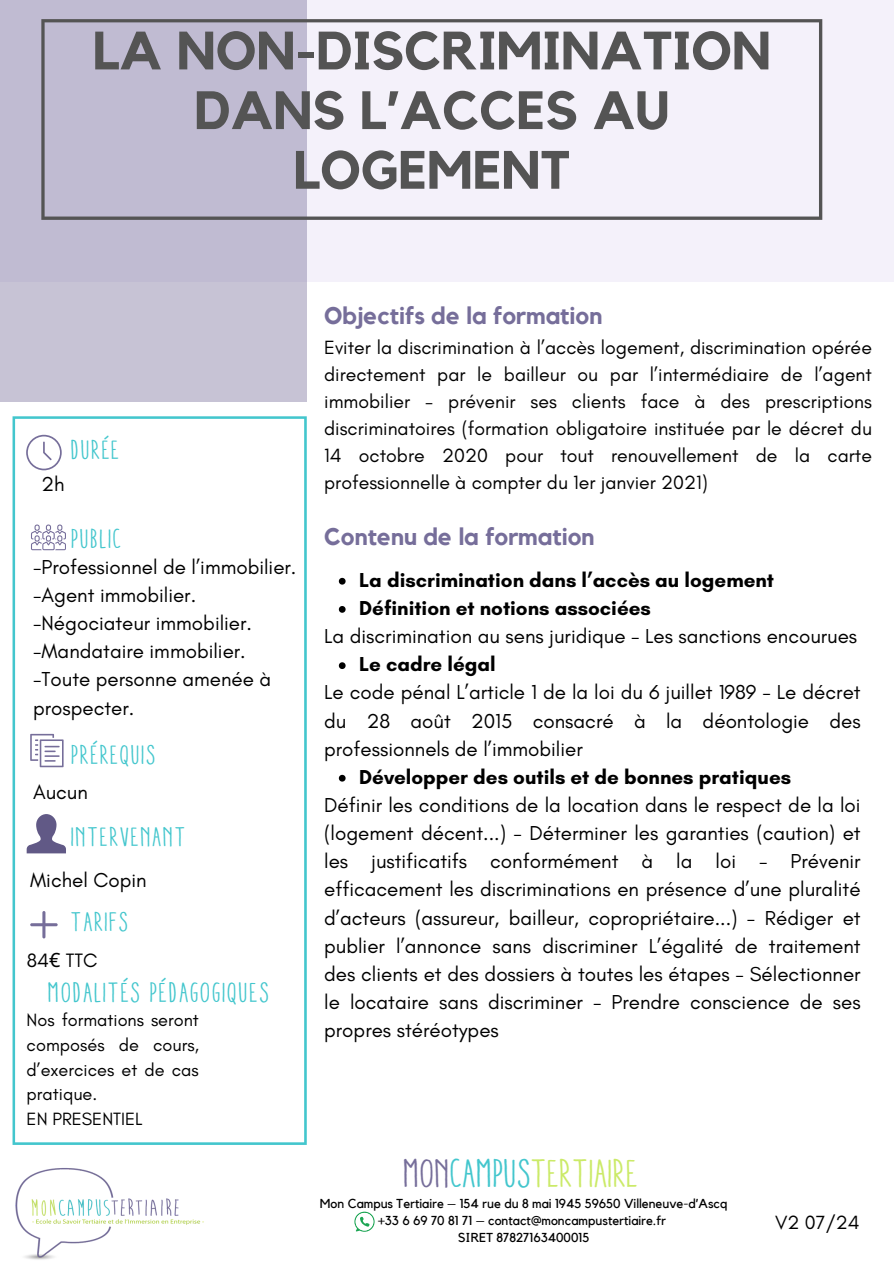
<style>
.page{position:relative;width:894px;height:1264px;background:#fff}
.page>*{position:absolute;margin:0;border:0;box-sizing:border-box;transform-origin:0 0}
.t1{font:700 53.25px/59.7px "Kollektif";color:#545454;text-align:center}
.t2{font:condensed 39.6px "Aracne";color:#cbea68}
.t3{font:condensed 27.9px "Aracne";letter-spacing:.05em;color:#43c6cd}
.t4{font:condensed 27px "Aracne";letter-spacing:.05em;color:#43c6cd}
.t5{font:700 24px "Kollektif";color:#766e9a}
.t6{font:20.55px/28.2px "Glacial Indifference";color:#000}
.t7{font:700 20.55px "Glacial Indifference";color:#000}
.t8{font:19.65px "Glacial Indifference";color:#000}
.t9{font:19.5px/27px "Glacial Indifference";color:#000;text-align:justify}
.t10{font:18.15px/24.8px "Glacial Indifference";color:#000;text-align:justify}
.t11{font:12.9px/17.2px "Kollektif";color:#000;text-align:center}
.s1{font-family:"Noto Sans"}
.s2{color:#766e9a}
.s3{color:#43c6cd}
</style>
<div class="page">
<div style="left:0;top:0;width:893px;height:282px;background:#f4f1fa"></div>
<div style="left:0;top:0;width:306px;height:401px;background:#c7c3d5"></div>
<svg style="left:41px;top:19px;width:781px;height:201px"></svg>
<img style="left:15px;top:1168px;width:189px;height:92px">
<svg style="left:354px;top:1211px;width:20px;height:20px"></svg>
<svg style="left:13px;top:416px;width:293px;height:728px"></svg>
<svg style="left:26px;top:435px;width:36px;height:35px"></svg>
<svg style="left:31px;top:524px;width:35px;height:26px"></svg>
<svg style="left:30px;top:734px;width:34px;height:33px"></svg>
<svg style="left:30px;top:911px;width:27px;height:27px"></svg>
<svg style="left:27px;top:814px;width:39px;height:39px"></svg>
<svg style="left:339px;top:578px;width:6px;height:6px"></svg>
<svg style="left:339px;top:606px;width:6px;height:6px"></svg>
<svg style="left:339px;top:662px;width:6px;height:7px"></svg>
<svg style="left:339px;top:774px;width:6px;height:7px"></svg>
<h6 class="t1" style="left:93px;top:23px;width:679px">LA NON-DISCRIMINATION<br>DANS L’ACCES AU<br>LOGEMENT</h6>
<h3 class="t6" style="left:41px;top:470px;width:25px">2h</h3>
<p class="t4" style="left:71px;top:435px;width:50px">DURÉE</p>
<h6 class="t4" style="left:72px;top:525px;width:51px">PUBLIC</h6>
<p class="t6" style="left:33px;top:552px;width:265px">-Professionnel de l’immobilier. -Agent immobilier. -Négociateur immobilier. -Mandataire immobilier.</p>
<p class="t6" style="left:33px;top:665px;width:240px">-Toute personne amenée à prospecter.</p>
<h3 class="t4" style="left:72px;top:740px;width:86px">PRÉREQUIS</h3>
<h6 class="t6" style="left:33px;top:777px;width:56px">Aucun</h6>
<p class="t4" style="left:71px;top:822px;width:117px">INTERVENANT</p>
<p class="t6" style="left:30px;top:866px;width:118px">Michel Copin</p>
<p class="t4" style="left:71px;top:907px;width:59px">TARIFS</p>
<h3 class="t8" style="left:27px;top:948px;width:72px">84<span class="s1">€</span> TTC</h3>
<h3 class="t3" style="left:48px;top:977px;width:223px">MODALITÉS PÉDAGOGIQUES</h3>
<h5 class="t10" style="left:27px;top:1007px;width:174px">Nos formations seront composés de cours, d’exercices et de cas pratique.</h5>
<h3 class="t10" style="left:27px;top:1106px;width:117px">EN PRESENTIEL</h3>
<h6 class="t5" style="left:324px;top:304px;width:279px">Objectifs de la formation</h6>
<p class="t9" style="left:324px;top:334px;width:549px">Eviter la discrimination à l’accès logement, discrimination opérée directement par le bailleur ou par l’intermédiaire de l’agent immobilier - prévenir ses clients face à des prescriptions discriminatoires (formation obligatoire instituée par le décret du 14 octobre 2020 pour tout renouvellement de la carte professionnelle à compter du 1er janvier 2021)</p>
<p class="t5" style="left:324px;top:526px;width:272px">Contenu de la formation</p>
<h4 class="t7" style="left:359px;top:567px;width:416px">La discrimination dans l’accès au logement</h4>
<p class="t7" style="left:359px;top:595px;width:293px">Définition et notions associées</p>
<p class="t6" style="left:324px;top:622px;width:534px">La discrimination au sens juridique - Les sanctions encourues</p>
<h6 class="t7" style="left:359px;top:651px;width:138px">Le cadre légal</h6>
<p class="t6" style="left:324px;top:678px;width:538px;text-align:justify">Le code pénal L’article 1 de la loi du 6 juillet 1989 - Le décret du 28 août 2015 consacré à la déontologie des professionnels de l’immobilier</p>
<h6 class="t7" style="left:359px;top:764px;width:433px">Développer des outils et de bonnes pratiques</h6>
<p class="t6" style="left:324px;top:790px;width:538px;text-align:justify">Définir les conditions de la location dans le respect de la loi (logement décent...) - Déterminer les garanties (caution) et les justificatifs conformément à la loi - Prévenir efficacement les discriminations en présence d’une pluralité d’acteurs (assureur, bailleur, copropriétaire...) - Rédiger et publier l’annonce sans discriminer L’égalité de traitement des clients et des dossiers à toutes les étapes - Sélectionner le locataire sans discriminer - Prendre conscience de ses propres stéréotypes</p>
<h6 class="t2" style="left:404px;top:1152px;width:236px"><span class="s2">MON</span><span class="s3">CAMPUS</span>TERTIAIRE</h6>
<p class="t11" style="left:320px;top:1194px;width:409px">Mon Campus Tertiaire – 154 rue du 8 mai 1945 59650 Villeneuve-d’Ascq +33 6 69 70 81 71 – contact@moncampustertiaire.fr</p>
<h3 class="t11" style="left:458px;top:1229px;width:133px">SIRET 87827163400015</h3>
<h4 class="t9" style="left:775px;top:1208px;width:86px">V2 07/24</h4>
</div>
